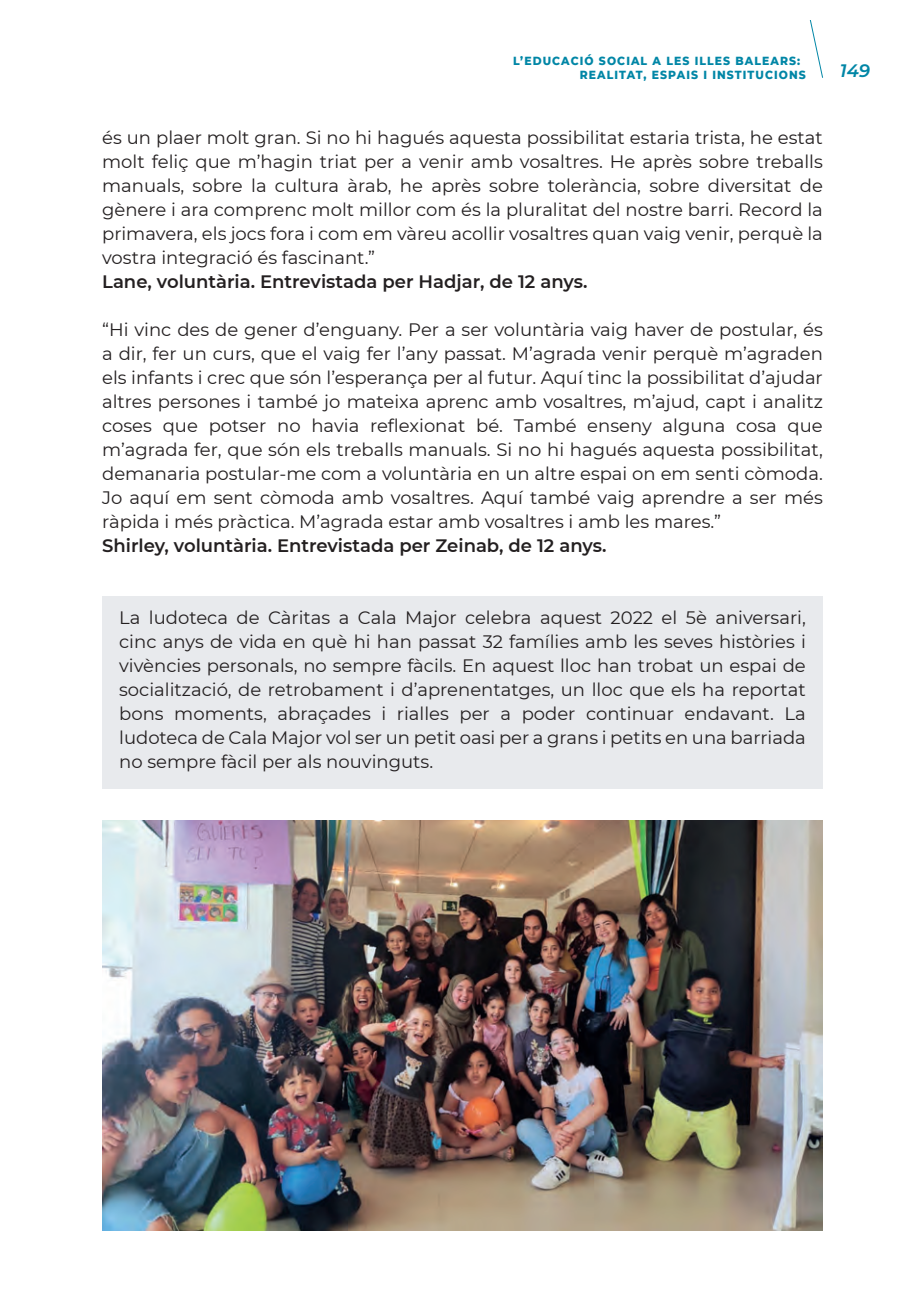
<style>
.page{position:relative;width:908px;height:1304px;background:#fff}
.page>*{position:absolute;margin:0;border:0;box-sizing:border-box;transform-origin:0 0}
.t1{font:18px/24px "Montserrat";color:#231f20;text-align:justify}
.t2{font:600 18px "Montserrat";color:#231f20}
.t3{font:italic 600 18px "Montserrat";color:#0086a6}
.t4{font:800 12px/14px "Montserrat";letter-spacing:.1em;color:#0086a6;scale:.9 1}
</style>
<div class="page">
<svg style="left:809px;top:20px;width:13px;height:57px"></svg>
<div style="left:102px;top:596px;width:720px;height:193px;background:#e8eaed"></div>
<img style="left:102px;top:821px;width:719px;height:409px">
<p class="t4" style="left:579px;top:53px;width:253px;text-indent:-67px">L’EDUCACIÓ SOCIAL A LES ILLES BALEARS:<br>REALITAT, ESPAIS I INSTITUCIONS</p>
<p class="t3" style="left:839px;top:58px;width:32px">149</p>
<p class="t1" style="left:102px;top:125px;width:722px">és un plaer molt gran. Si no hi hagués aquesta possibilitat estaria trista, he estat molt feliç que m’hagin triat per a venir amb vosaltres. He après sobre treballs manuals, sobre la cultura àrab, he après sobre tolerància, sobre diversitat de gènere i ara comprenc molt millor com és la pluralitat del nostre barri. Record la primavera, els jocs fora i com em vàreu acollir vosaltres quan vaig venir, perquè la vostra integració és fascinant.”</p>
<p class="t2" style="left:102px;top:269px;width:486px">Lane, voluntària. Entrevistada per Hadjar, de 12 anys.</p>
<p class="t1" style="left:102px;top:317px;width:722px">“Hi vinc des de gener d’enguany. Per a ser voluntària vaig haver de postular, és a dir, fer un curs, que el vaig fer l’any passat. M’agrada venir perquè m’agraden els infants i crec que són l’esperança per al futur. Aquí tinc la possibilitat d’ajudar altres persones i també jo mateixa aprenc amb vosaltres, m’ajud, capt i analitz coses que potser no havia reflexionat bé. També enseny alguna cosa que m’agrada fer, que són els treballs manuals. Si no hi hagués aquesta possibilitat, demanaria postular-me com a voluntària en un altre espai on em senti còmoda.<br>Jo aquí em sent còmoda amb vosaltres. Aquí també vaig aprendre a ser més ràpida i més pràctica. M’agrada estar amb vosaltres i amb les mares.”</p>
<p class="t2" style="left:102px;top:533px;width:505px">Shirley, voluntària. Entrevistada per Zeinab, de 12 anys.</p>
<p class="t1" style="left:119px;top:605px;width:687px">La ludoteca de Càritas a Cala Major celebra aquest 2022 el 5è aniversari, cinc anys de vida en què hi han passat 32 famílies amb les seves històries i vivències personals, no sempre fàcils. En aquest lloc han trobat un espai de socialització, de retrobament i d’aprenentatges, un lloc que els ha reportat bons moments, abraçades i rialles per a poder continuar endavant. La ludoteca de Cala Major vol ser un petit oasi per a grans i petits en una barriada no sempre fàcil per als nouvinguts.</p>
</div>
